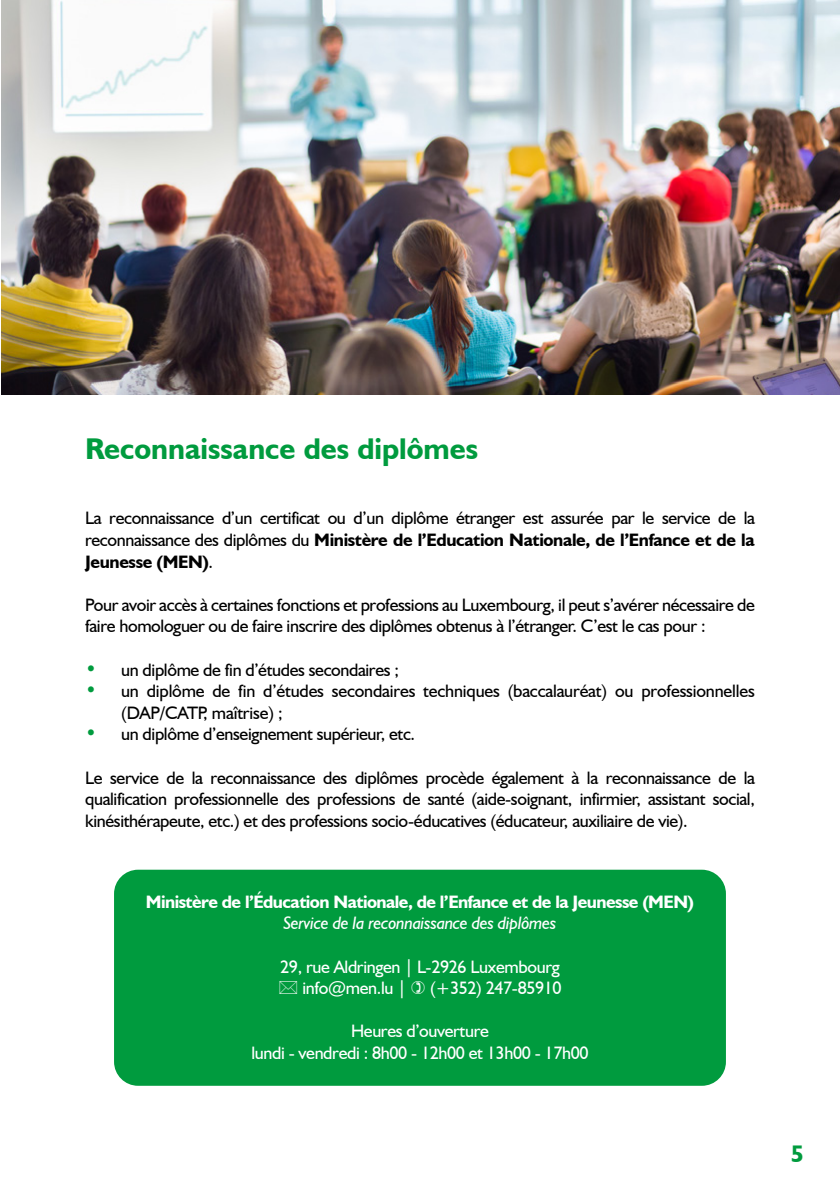
<style>
.page{position:relative;width:840px;height:1191px;background:#fff}
.page>*{position:absolute;margin:0;border:0;box-sizing:border-box;transform-origin:0 0}
.t1{font:700 30px "Humanist 521 BT";color:#009b3e}
.t2{font:700 24px "Humanist 521 BT";color:#009b3e}
.t3{font:18px/21.6px "Humanist 521 BT";letter-spacing:-.02em;color:#000;text-align:justify}
.t4{font:18px/21.6px "Humanist 521 BT";letter-spacing:-.02em;color:#fff}
.t5{font:700 18px "Humanist 521 BT";letter-spacing:-.03em;color:#fff}
.t6{font:italic 18px "Humanist 521 BT";letter-spacing:-.02em;color:#fff}
.s1{font-weight:700}
.s2{font-weight:700;font-size:20px;color:#009b3e}
</style>
<div class="page">
<div style="left:114px;top:869px;width:611px;height:216px;background:#009b3e;border-radius:24px"></div>
<img style="left:1px;top:0;width:838px;height:394px">
<h1 class="t1" style="left:85px;top:430px;width:394px">Reconnaissance des diplômes</h1>
<p class="t3" style="left:85px;top:507px;width:671px">La reconnaissance d’un certificat ou d’un diplôme étranger est assurée par le service de la reconnaissance des diplômes du <span class="s1">Ministère de l’Education Nationale, de l’Enfance et de la Jeunesse (MEN)</span>.</p>
<p class="t3" style="left:85px;top:593px;width:671px">Pour avoir accès à certaines fonctions et professions au Luxembourg, il peut s’avérer nécessaire de faire homologuer ou de faire inscrire des diplômes obtenus à l’étranger. C’est le cas pour :</p>
<p class="t3" style="left:85px;top:658px;width:315px"><span class="s2">•</span> un diplôme de fin d’études secondaires ;</p>
<p class="t3" style="left:121px;top:680px;width:634px;text-indent:-36px"><span class="s2">•</span> un diplôme de fin d’études secondaires techniques (baccalauréat) ou professionnelles (DAP/CATP, maîtrise) ;</p>
<p class="t3" style="left:85px;top:723px;width:331px"><span class="s2">•</span> un diplôme d’enseignement supérieur, etc.</p>
<p class="t3" style="left:85px;top:766px;width:671px">Le service de la reconnaissance des diplômes procède également à la reconnaissance de la qualification professionnelle des professions de santé (aide-soignant, infirmier, assistant social, kinésithérapeute, etc.) et des professions socio-éducatives (éducateur, auxiliaire de vie).</p>
<p class="t5" style="left:146px;top:890px;width:549px">Ministère de l’Éducation Nationale, de l’Enfance et de la Jeunesse (MEN)</p>
<p class="t6" style="left:283px;top:912px;width:274px">Service de la reconnaissance des diplômes</p>
<p class="t4" style="left:302px;top:955px;width:259px;text-indent:-22px">29, rue Aldringen | L-2926 Luxembourg info@men.lu |</p>
<p class="t4" style="left:430px;top:976px;width:133px">(+352) 247-85910</p>
<p class="t4" style="left:251px;top:1020px;width:338px;text-align:center">Heures d’ouverture<br>lundi - vendredi : 8h00 - 12h00 et 13h00 - 17h00</p>
<h2 class="t2" style="left:790px;top:1139px;width:15px">5</h2>
</div>
